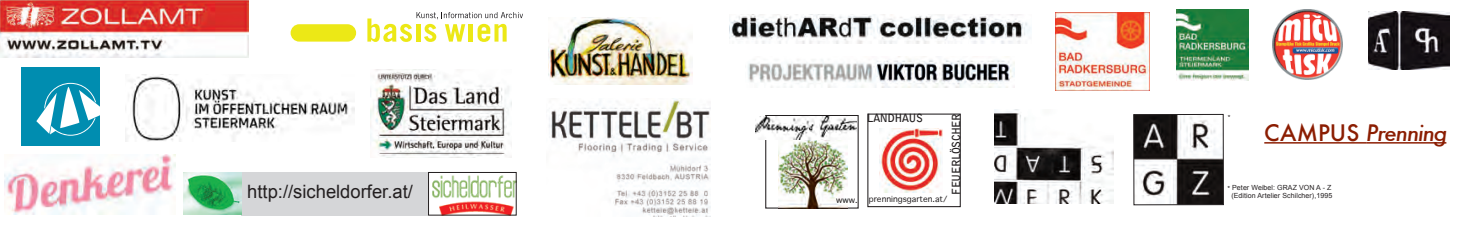
<style>
.page{position:relative;width:1465px;height:227px;background:#fff}
.page>*{position:absolute;margin:0;border:0;box-sizing:border-box;transform-origin:0 0}
.t1{font:italic 500 22.22px "Futura";letter-spacing:-.05em;color:#8b1d02}
.t2{font:18.38px "Arial";color:#231f20}
.t3{font:11.2px "Bell Gothic Std Bold+WWLEXI";letter-spacing:-.05em;color:#231f20}
.t4{font:7px/7.4px "Arial";letter-spacing:.01em;color:#231f20;text-align:center}
.s1{font-style:normal}
</style>
<div class="page">
<div style="left:290px;top:24px;width:66px;height:18px;background:#ece816;border-radius:9px"></div>
<svg style="left:367px;top:12px;width:156px;height:30px"></svg>
<img style="left:729px;top:15px;width:302px;height:28px">
<svg style="left:1149px;top:12px;width:1px;height:79px"></svg>
<img style="left:1055px;top:12px;width:94px;height:79px">
<img style="left:5px;top:154px;width:170px;height:60px">
<img style="left:549px;top:99px;width:161px;height:117px">
<img style="left:370px;top:69px;width:141px;height:89px">
<div style="left:21px;top:67px;width:79px;height:78px;background:#008db0"></div>
<svg style="left:36px;top:83px;width:64px;height:52px"></svg>
<img style="left:1176px;top:10px;width:72px;height:70px">
<img style="left:1272px;top:9px;width:70px;height:70px">
<img style="left:0;top:0;width:248px;height:57px">
<img style="left:1368px;top:12px;width:81px;height:58px">
<img style="left:879px;top:128px;width:63px;height:64px">
<div style="left:765px;top:115px;width:93px;height:93px;border:1px solid #231f20"></div>
<img style="left:755px;top:116px;width:101px;height:23px">
<img style="left:778px;top:140px;width:69px;height:68px">
<div style="left:184px;top:172px;width:248px;height:43px;background:#d5d6d8"></div>
<svg style="left:184px;top:213px;width:57px;height:2px"></svg>
<img style="left:184px;top:172px;width:57px;height:41px">
<img style="left:430px;top:174px;width:84px;height:39px">
<div style="left:428px;top:172px;width:88px;height:43px;border:1px solid #231f20"></div>
<img style="left:126px;top:75px;width:228px;height:66px">
<img style="left:1135px;top:116px;width:86px;height:86px">
<div style="left:1133px;top:114px;width:90px;height:90px;border:1px solid #231f20"></div>
<img style="left:994px;top:109px;width:119px;height:94px">
<hr style="left:1263px;top:142px;width:102px;height:1px;background:#8b1d02">
<hr style="left:1365px;top:142px;width:80px;height:1px;background:#8b1d02">
<img style="left:548px;top:17px;width:144px;height:67px">
<img style="left:748px;top:58px;width:266px;height:29px">
<svg style="left:836px;top:199px;width:12px;height:4px"></svg>
<h3 class="t3" style="left:866px;top:114px;width:58px">LANDHAUS</h3>
<h3 class="t3" style="left:951px;top:194px;width:83px;rotate:-90deg">FEUERLÖSCHER</h3>
<p class="t4" style="left:1227px;top:114px;width:4px">*</p>
<h1 class="t1" style="left:1263px;top:117px;width:185px"><span class="s1">CAMPUS</span> Prenning</h1>
<h2 class="t2" style="left:247px;top:181px;width:167px">http://sicheldorfer.at/</h2>
<p class="t4" style="left:1227px;top:184px;width:107px">* Peter Weibel: GRAZ VON A - Z (Edition Artelier Schilcher),1995</p>
</div>
